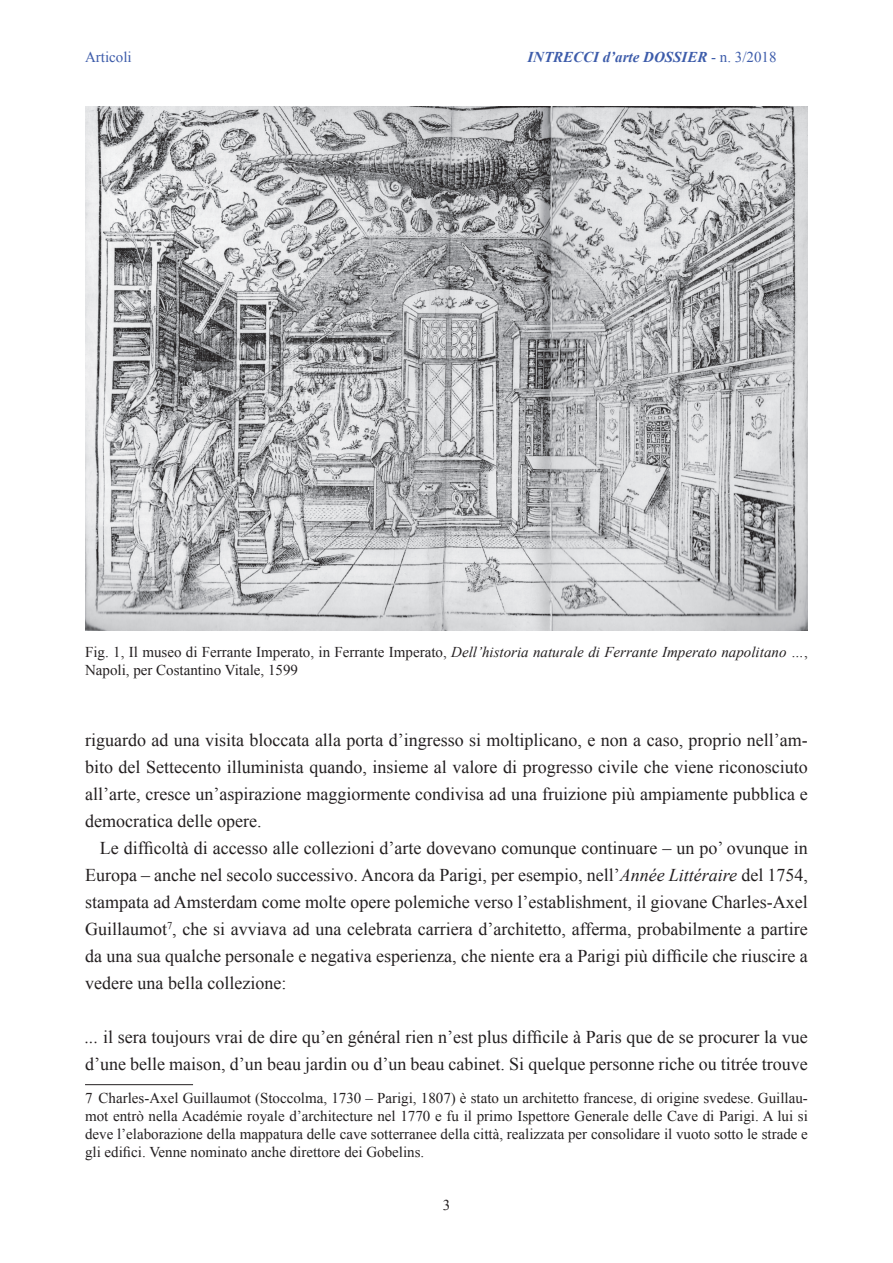
<style>
.page{position:relative;width:893px;height:1263px;background:#fff}
.page>*{position:absolute;margin:0;border:0;box-sizing:border-box;transform-origin:0 0}
.t1{font:18px/27px "Times New Roman";color:#231f20;text-align:justify}
.t2{font:15px/18px "Times New Roman";color:#231f20;text-align:justify}
.t3{font:italic 700 15px "Times New Roman";color:#3d5caa}
.t4{font:15px "Times New Roman";color:#3d5caa}
.s1{font-weight:400;font-style:normal}
.s2{font-style:italic}
</style>
<div class="page">
<hr style="left:85px;top:1084px;width:108px;height:1px;background:#231f20">
<img style="left:85px;top:106px;width:723px;height:524px">
<p class="t4" style="left:85px;top:47px;width:48px">Articoli</p>
<p class="t3" style="left:527px;top:47px;width:251px">INTRECCI d’arte DOSSIER <span class="s1">- n. 3/2018</span></p>
<p class="t2" style="left:85px;top:643px;width:724px">Fig. 1, Il museo di Ferrante Imperato, in Ferrante Imperato, <span class="s2">Dell’historia naturale di Ferrante Imperato napolitano …</span>,<br>Napoli, per Costantino Vitale, 1599</p>
<p class="t1" style="left:85px;top:726px;width:724px">riguardo ad una visita bloccata alla porta d’ingresso si moltiplicano, e non a caso, proprio nell’am&shy;bito del Settecento illuminista quando, insieme al valore di progresso civile che viene riconosciuto all’arte, cresce un’aspirazione maggiormente condivisa ad una fruizione più ampiamente pubblica e democratica delle opere.</p>
<p class="t1" style="left:85px;top:834px;width:724px;text-indent:15px">Le difficoltà di accesso alle collezioni d’arte dovevano comunque continuare – un po’ ovunque in Europa – anche nel secolo successivo. Ancora da Parigi, per esempio, nell’<span class="s2">Année Littéraire</span> del 1754, stampata ad Amsterdam come molte opere polemiche verso l’establishment, il giovane Charles-Axel Guillaumot<sup>7</sup>, che si avviava ad una celebrata carriera d’architetto, afferma, probabilmente a partire da una sua qualche personale e negativa esperienza, che niente era a Parigi più difficile che riuscire a vedere una bella collezione:</p>
<p class="t1" style="left:85px;top:1023px;width:724px"><span class="s2">...</span> il sera toujours vrai de dire qu’en général rien n’est plus difficile à Paris que de se procurer la vue d’une belle maison, d’un beau jardin ou d’un beau cabinet. Si quelque personne riche ou titrée trouve</p>
<p class="t2" style="left:85px;top:1088px;width:724px">7 Charles-Axel Guillaumot (Stoccolma, 1730 – Parigi, 1807) è stato un architetto francese, di origine svedese. Guillau&shy;mot entrò nella Académie royale d’architecture nel 1770 e fu il primo Ispettore Generale delle Cave di Parigi. A lui si deve l’elaborazione della mappatura delle cave sotterranee della città, realizzata per consolidare il vuoto sotto le strade e gli edifici. Venne nominato anche direttore dei Gobelins.</p>
<p class="t2" style="left:443px;top:1196px;width:9px">3</p>
</div>
